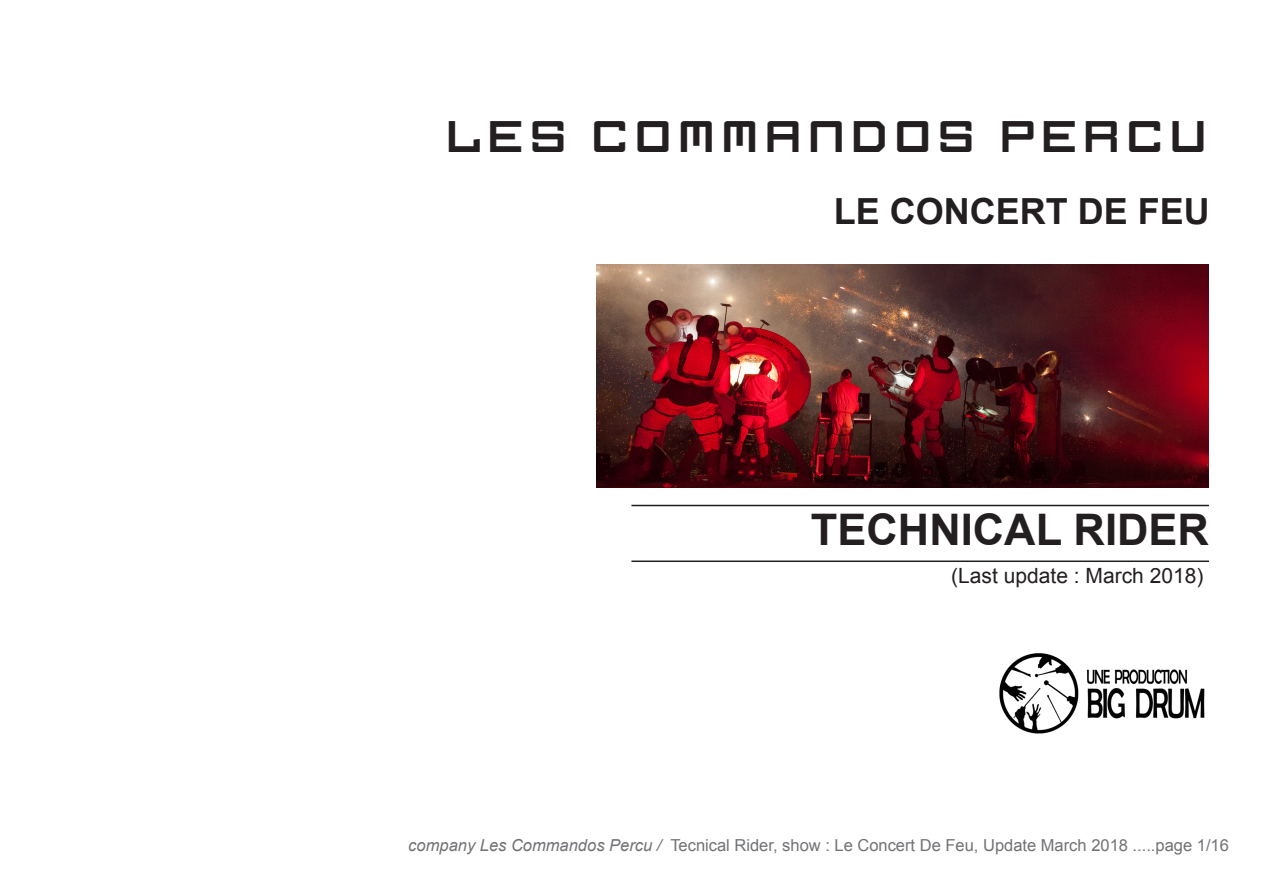
<style>
.page{position:relative;width:1263px;height:893px;background:#fff}
.page>*{position:absolute;margin:0;border:0;box-sizing:border-box;transform-origin:0 0}
.t1{font:46.5px "FF Gothic One Two";color:#231f20}
.t2{font:700 43.5px "Arial";color:#231f20}
.Paragraphe_FT{font:700 36px "Arial";color:#231f20}
.t3{font:21px "Arial";color:#231f20}
.t4{font:16.5px "Arial";color:#717275}
.s1{font-style:italic}
</style>
<div class="page">
<hr style="left:631px;top:560px;width:578px;height:2px;background:#231f20">
<hr style="left:631px;top:505px;width:578px;height:1px;background:#231f20">
<img style="left:999px;top:653px;width:206px;height:81px">
<img style="left:597px;top:264px;width:612px;height:223px">
<p class="t1" style="left:443px;top:112px;width:768px">LES COMMANDOS PERCU</p>
<p class="Paragraphe_FT" style="left:834px;top:188px;width:378px">LE CONCERT DE FEU</p>
<p class="t2" style="left:811px;top:501px;width:399px">TECHNICAL RIDER</p>
<p class="t3" style="left:951px;top:562px;width:254px">(Last update : March 2018)</p>
<p class="t4" style="left:408px;top:834px;width:822px"><span class="s1">company Les Commandos Percu /</span> Tecnical Rider, show : Le Concert De Feu, Update March 2018 .....page 1/16</p>
</div>
